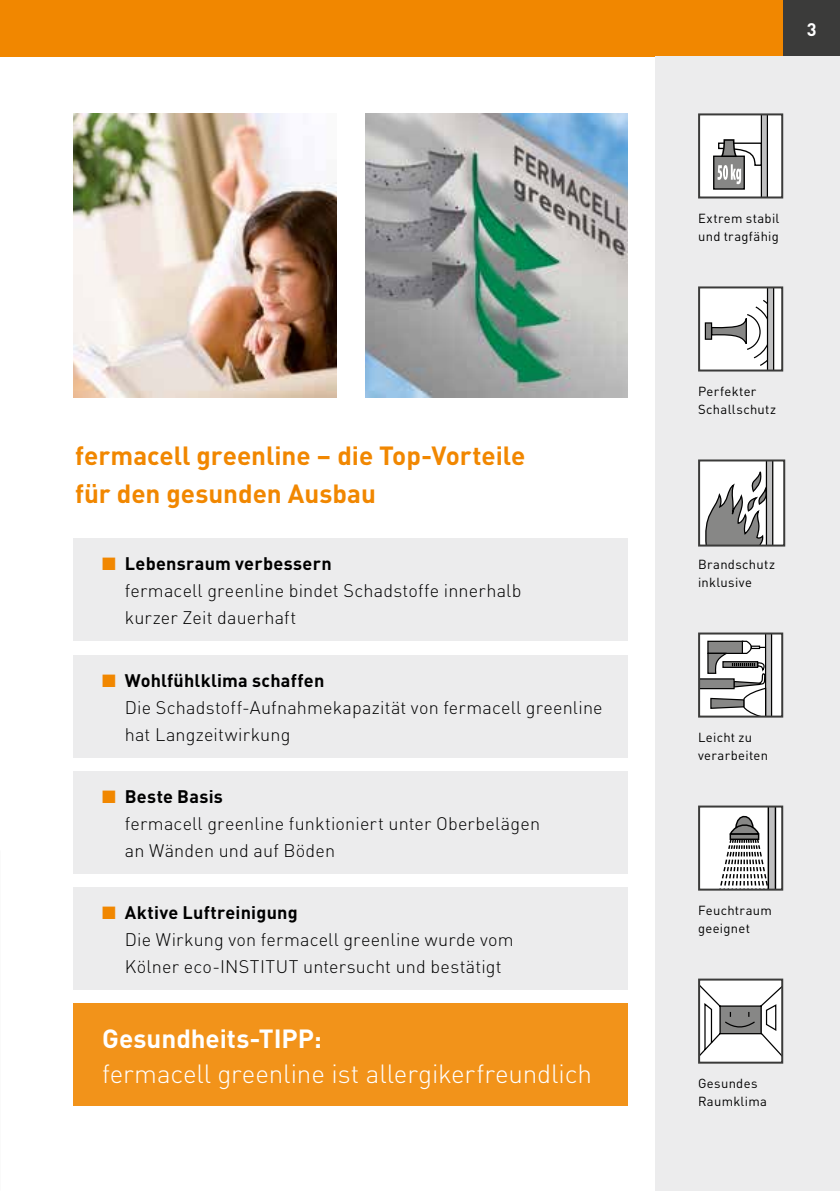
<style>
.page{position:relative;width:840px;height:1191px;background:#fff}
.page>*{position:absolute;margin:0;border:0;box-sizing:border-box;transform-origin:0 0}
.t1{font:700 26px/38px "DIN";letter-spacing:-.005em;color:#f18700}
.t2{font:300 26px "DIN";letter-spacing:-.01em;color:#fff}
.t3{font:700 26px "DIN";color:#fff}
.t4{font:300 18px/27px "DIN";letter-spacing:.01em;color:#000}
.t5{font:700 18px "DIN";color:#fff}
.t6{font:13px/17.4px "DIN";letter-spacing:.025em;color:#000}
.s1{color:#f18700}
.s2{font-weight:700}
</style>
<div class="page">
<div style="left:0;top:0;width:782px;height:57px;background:#f18700"></div>
<div style="left:782px;top:0;width:57px;height:57px;background:#3b3b3a"></div>
<div style="left:655px;top:57px;width:184px;height:1134px;background:#ececed"></div>
<img style="left:365px;top:113px;width:262px;height:284px">
<img style="left:74px;top:113px;width:262px;height:284px">
<svg style="left:701px;top:462px;width:80px;height:81px"></svg>
<svg style="left:702px;top:462px;width:71px;height:81px;background:#bbbbba"></svg>
<div style="left:697px;top:459px;width:87px;height:87px;border:2px solid #3b3b3a"></div>
<div style="left:698px;top:114px;width:83px;height:83px;background:#fff"></div>
<svg style="left:713px;top:155px;width:4px;height:35px"></svg>
<svg style="left:717px;top:116px;width:50px;height:79px"></svg>
<div style="left:697px;top:113px;width:85px;height:85px;border:2px solid #3b3b3a"></div>
<svg style="left:700px;top:981px;width:79px;height:79px;background:#d5d5d5"></svg>
<div style="left:697px;top:978px;width:85px;height:85px;border:2px solid #3b3b3a"></div>
<svg style="left:701px;top:289px;width:78px;height:79px"></svg>
<svg style="left:710px;top:289px;width:63px;height:79px;background:#e1e1e1"></svg>
<div style="left:704px;top:322px;width:7px;height:18px;background:#878786;border:1px solid #000"></div>
<div style="left:697px;top:286px;width:85px;height:85px;border:2px solid #3b3b3a"></div>
<svg style="left:771px;top:635px;width:8px;height:79px"></svg>
<svg style="left:700px;top:635px;width:71px;height:79px;background:#bbbbba"></svg>
<div style="left:697px;top:632px;width:85px;height:85px;border:2px solid #3b3b3a"></div>
<svg style="left:701px;top:808px;width:78px;height:79px"></svg>
<svg style="left:714px;top:808px;width:61px;height:79px;background:#c3c3c3"></svg>
<div style="left:697px;top:805px;width:85px;height:85px;border:2px solid #3b3b3a"></div>
<div style="left:74px;top:1003px;width:553px;height:103px;background:#f2931a"></div>
<div style="left:74px;top:539px;width:553px;height:102px;background:#ececed"></div>
<div style="left:74px;top:655px;width:553px;height:102px;background:#ececed"></div>
<div style="left:74px;top:771px;width:553px;height:102px;background:#ececed"></div>
<div style="left:74px;top:887px;width:553px;height:102px;background:#ececed"></div>
<h1 class="t1" style="left:75px;top:436px;width:451px">fermacell greenline – die Top-Vorteile für den gesunden Ausbau</h1>
<p class="t4" style="left:125px;top:550px;width:398px;text-indent:-23px"><span class="s1">■</span> <span class="s2">Lebensraum verbessern<br></span>fermacell greenline bindet Schadstoffe innerhalb kurzer Zeit dauerhaft</p>
<p class="t4" style="left:125px;top:666px;width:479px;text-indent:-23px"><span class="s1">■</span> <span class="s2">Wohlfühlklima schaffen<br></span>Die Schadstoff-Aufnahmekapazität von fermacell greenline hat Langzeitwirkung</p>
<p class="t4" style="left:125px;top:782px;width:416px;text-indent:-23px"><span class="s1">■</span> <span class="s2">Beste Basis<br></span>fermacell greenline funktioniert unter Oberbelägen an Wänden und auf Böden</p>
<p class="t4" style="left:125px;top:899px;width:390px;text-indent:-23px"><span class="s1">■</span> <span class="s2">Aktive Luftreinigung<br></span>Die Wirkung von fermacell greenline wurde vom<br>Kölner eco-INSTITUT untersucht und bestätigt</p>
<h1 class="t3" style="left:102px;top:1021px;width:221px">Gesundheits-TIPP:</h1>
<h1 class="t2" style="left:102px;top:1057px;width:491px">fermacell greenline ist allergikerfreundlich</h1>
<p class="t5" style="left:806px;top:18px;width:11px">3</p>
<p class="t6" style="left:697px;top:210px;width:83px">Extrem stabil und tragfähig</p>
<p class="t6" style="left:697px;top:383px;width:79px">Perfekter<br>Schallschutz</p>
<p class="t6" style="left:697px;top:555px;width:78px">Brandschutz inklusive</p>
<p class="t6" style="left:697px;top:728px;width:71px">Leicht zu verarbeiten</p>
<p class="t6" style="left:697px;top:901px;width:75px">Feuchtraum geeignet</p>
<p class="t6" style="left:697px;top:1074px;width:70px">Gesundes<br>Raumklima</p>
</div>
